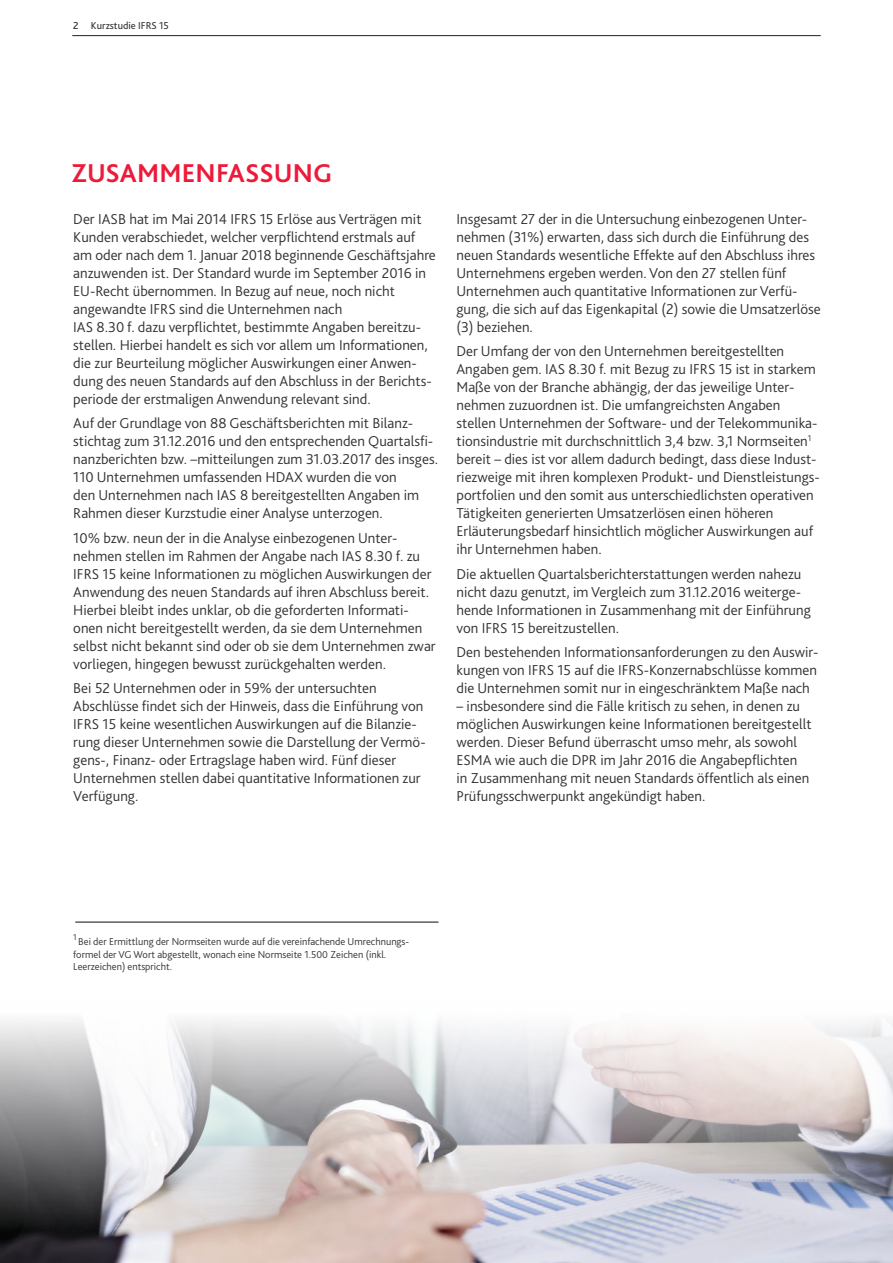
<style>
.page{position:relative;width:893px;height:1263px;background:#fff}
.page>*{position:absolute;margin:0;border:0;box-sizing:border-box;transform-origin:0 0}
.t1{font:700 27px "Bliss Pro";letter-spacing:.005em;color:#ed1a3a}
.t2{font:300 15px/18px "Bliss Pro";color:#333231}
.t3{font:300 10.5px/12.6px "Bliss Pro";color:#333231}
.t4{font:10.5px "Bliss Pro";color:#333231}
.t5{font:300 8.7px "Bliss Pro";color:#333231}
.s1{color:#231f20}
</style>
<div class="page">
<img style="left:0;top:1020px;width:893px;height:243px">
<hr style="left:72px;top:35px;width:749px;height:1px;background:#231f20">
<hr style="left:75px;top:921px;width:363px;height:2px;background:#333231">
<p class="t4" style="left:73px;top:19px;width:97px"><span class="s1">2</span> Kurzstudie IFRS 15</p>
<h1 class="t1" style="left:72px;top:156px;width:262px">ZUSAMMENFASSUNG</h1>
<p class="t2" style="left:73px;top:210px;width:364px">Der IASB hat im Mai 2014 IFRS 15 Erlöse aus Verträgen mit Kunden verabschiedet, welcher verpflichtend erstmals auf am oder nach dem 1. Januar 2018 beginnende Geschäftsjahre anzuwenden ist. Der Standard wurde im September 2016 in EU-Recht übernommen. In Bezug auf neue, noch nicht angewandte IFRS sind die Unternehmen nach<br>IAS 8.30 f. dazu verpflichtet, bestimmte Angaben bereitzu&shy;stellen. Hierbei handelt es sich vor allem um Informationen, die zur Beurteilung möglicher Auswirkungen einer Anwen&shy;dung des neuen Standards auf den Abschluss in der Berichts&shy;periode der erstmaligen Anwendung relevant sind.</p>
<p class="t2" style="left:73px;top:414px;width:366px">Auf der Grundlage von 88 Geschäftsberichten mit Bilanz&shy;stichtag zum 31.12.2016 und den entsprechenden Quartalsfi&shy;nanzberichten bzw. –mitteilungen zum 31.03.2017 des insges.<br>110 Unternehmen umfassenden HDAX wurden die von<br>den Unternehmen nach IAS 8 bereitgestellten Angaben im Rahmen dieser Kurzstudie einer Analyse unterzogen.</p>
<p class="t2" style="left:73px;top:528px;width:364px">10% bzw. neun der in die Analyse einbezogenen Unter&shy;nehmen stellen im Rahmen der Angabe nach IAS 8.30 f. zu IFRS 15 keine Informationen zu möglichen Auswirkungen der Anwendung des neuen Standards auf ihren Abschluss bereit.<br>Hierbei bleibt indes unklar, ob die geforderten Informati&shy;onen nicht bereitgestellt werden, da sie dem Unternehmen selbst nicht bekannt sind oder ob sie dem Unternehmen zwar vorliegen, hingegen bewusst zurückgehalten werden.</p>
<p class="t2" style="left:73px;top:679px;width:354px">Bei 52 Unternehmen oder in 59% der untersuchten Abschlüsse findet sich der Hinweis, dass die Einführung von IFRS 15 keine wesentlichen Auswirkungen auf die Bilanzie&shy;rung dieser Unternehmen sowie die Darstellung der Vermö&shy;gens-, Finanz- oder Ertragslage haben wird. Fünf dieser Unternehmen stellen dabei quantitative Informationen zur Verfügung.</p>
<p class="t2" style="left:456px;top:210px;width:366px">Insgesamt 27 der in die Untersuchung einbezogenen Unter&shy;nehmen (31%) erwarten, dass sich durch die Einführung des neuen Standards wesentliche Effekte auf den Abschluss ihres Unternehmens ergeben werden. Von den 27 stellen fünf Unternehmen auch quantitative Informationen zur Verfü&shy;gung, die sich auf das Eigenkapital (2) sowie die Umsatzerlöse (3) beziehen.</p>
<p class="t2" style="left:456px;top:342px;width:365px">Der Umfang der von den Unternehmen bereitgestellten Angaben gem. IAS 8.30 f. mit Bezug zu IFRS 15 ist in starkem Maße von der Branche abhängig, der das jeweilige Unter&shy;nehmen zuzuordnen ist. Die umfangreichsten Angaben stellen Unternehmen der Software- und der Telekommunika&shy;tionsindustrie mit durchschnittlich 3,4 bzw. 3,1 Normseiten<sup>1 </sup>bereit – dies ist vor allem dadurch bedingt, dass diese Indust&shy;riezweige mit ihren komplexen Produkt- und Dienstleistungs&shy;portfolien und den somit aus unterschiedlichsten operativen Tätigkeiten generierten Umsatzerlösen einen höheren Erläuterungsbedarf hinsichtlich möglicher Auswirkungen auf ihr Unternehmen haben.</p>
<p class="t2" style="left:456px;top:564px;width:356px">Die aktuellen Quartalsberichterstattungen werden nahezu nicht dazu genutzt, im Vergleich zum 31.12.2016 weiterge&shy;hende Informationen in Zusammenhang mit der Einführung von IFRS 15 bereitzustellen.</p>
<p class="t2" style="left:456px;top:643px;width:363px;text-align:justify">Den bestehenden Informationsanforderungen zu den Auswir&shy;kungen von IFRS 15 auf die IFRS-Konzernabschlüsse kommen die Unternehmen somit nur in eingeschränktem Maße nach</p>
<p class="t2" style="left:456px;top:697px;width:357px">– insbesondere sind die Fälle kritisch zu sehen, in denen zu möglichen Auswirkungen keine Informationen bereitgestellt werden. Dieser Befund überrascht umso mehr, als sowohl ESMA wie auch die DPR im Jahr 2016 die Angabepflichten in Zusammenhang mit neuen Standards öffentlich als einen Prüfungsschwerpunkt angekündigt haben.</p>
<p class="t5" style="left:73px;top:932px;width:5px">1</p>
<p class="t3" style="left:73px;top:935px;width:338px;text-indent:5px">Bei der Ermittlung der Normseiten wurde auf die vereinfachende Umrechnungs&shy;formel der VG Wort abgestellt, wonach eine Normseite 1.500 Zeichen (inkl.<br>Leerzeichen) entspricht.</p>
</div>
